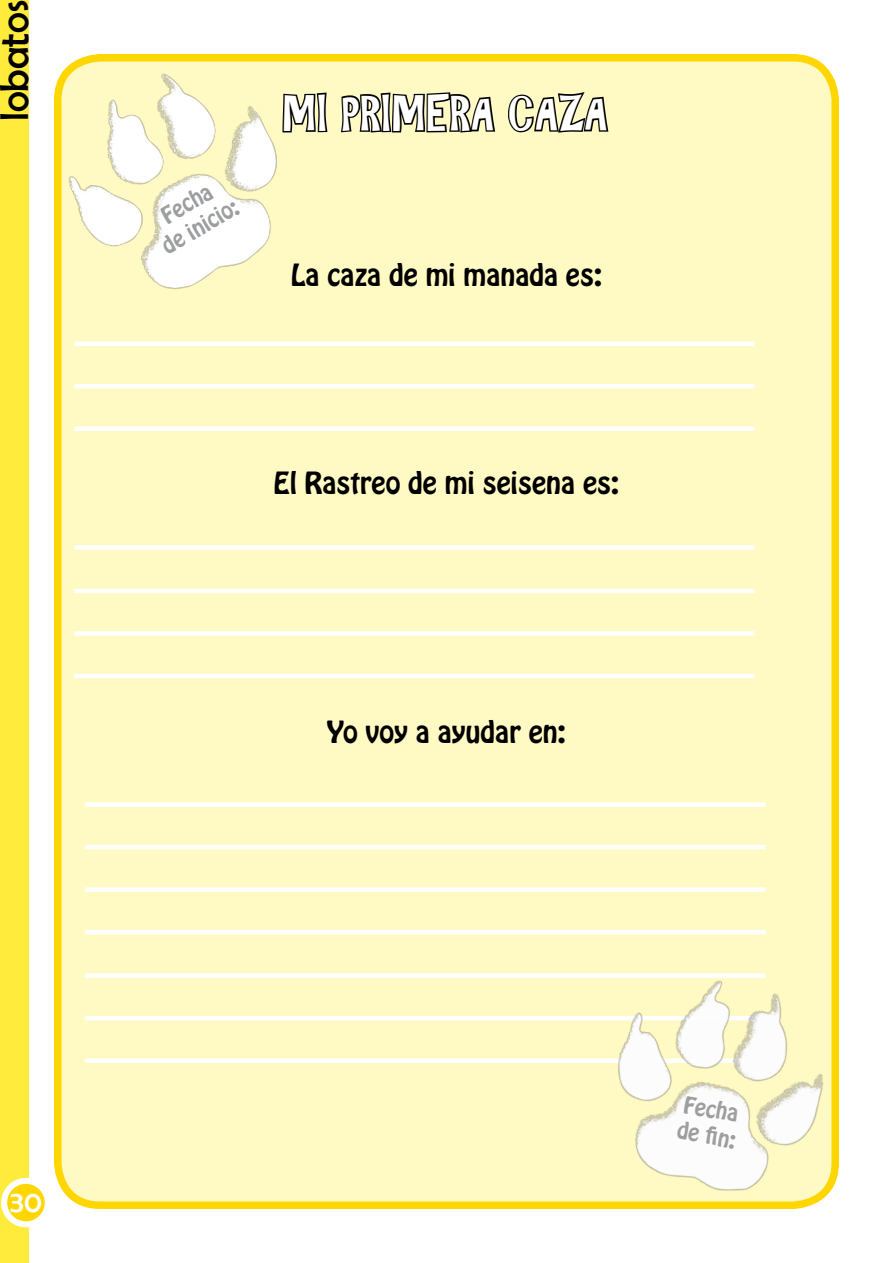
<style>
.page{position:relative;width:893px;height:1263px;background:#fff}
.page>*{position:absolute;margin:0;border:0;box-sizing:border-box;transform-origin:0 0}
.t1{font:45px "ARCHRISTY";color:#fff}
.t2{font:40.5px "Berlin Sans FB";color:#000}
.t3{font:30px "Berlin Sans FB";color:#fff}
.t4{font:27px "Hobo Std";color:#000}
.t5{font:21px/26.5px "Hobo Std";color:#9c9e9f;text-align:center}
</style>
<div class="page">
<div style="left:0;top:0;width:29px;height:1263px;background:#ffeb3b"></div>
<div style="left:4px;top:1181px;width:44px;height:43px;background:#ffd600;border-radius:50%"></div>
<div style="left:1px;top:1178px;width:50px;height:49px;border:6px solid #fff;border-radius:50%"></div>
<div style="left:58px;top:58px;width:777px;height:1147px;background:#fff9c4;border-radius:43px"></div>
<div style="left:54px;top:54px;width:785px;height:1155px;border:8px solid #ffd600;border-radius:43px"></div>
<svg style="left:341px;top:92px;width:155px;height:41px"></svg>
<svg style="left:508px;top:92px;width:101px;height:41px"></svg>
<div style="left:74px;top:341px;width:681px;height:5px;background:#fff"></div>
<div style="left:74px;top:384px;width:681px;height:5px;background:#fff"></div>
<hr style="left:74px;top:427px;width:681px;height:4px;background:#fff">
<div style="left:74px;top:545px;width:681px;height:5px;background:#fff"></div>
<hr style="left:74px;top:589px;width:681px;height:4px;background:#fff">
<div style="left:74px;top:631px;width:681px;height:5px;background:#fff"></div>
<hr style="left:74px;top:674px;width:681px;height:4px;background:#fff">
<div style="left:85px;top:802px;width:680px;height:5px;background:#fff"></div>
<hr style="left:85px;top:845px;width:680px;height:4px;background:#fff">
<div style="left:85px;top:887px;width:680px;height:5px;background:#fff"></div>
<hr style="left:85px;top:930px;width:680px;height:4px;background:#fff">
<div style="left:85px;top:973px;width:680px;height:5px;background:#fff"></div>
<hr style="left:85px;top:1016px;width:680px;height:4px;background:#fff">
<div style="left:85px;top:1058px;width:680px;height:5px;background:#fff"></div>
<img style="left:54px;top:54px;width:279px;height:281px">
<img style="left:499px;top:864px;width:340px;height:345px">
<h2 class="t2" style="left:-8px;top:121px;width:123px;rotate:-90deg">lobatos</h2>
<p class="t5" style="left:144px;top:213px;width:86px;rotate:-30deg">Fecha<br>de inicio:</p>
<h1 class="t1" style="left:284px;top:86px;width:327px">MI PRIMERA CAZA</h1>
<p class="t4" style="left:291px;top:256px;width:313px">La caza de mi manada es:</p>
<p class="t4" style="left:274px;top:464px;width:347px">El Rastreo de mi seisena es:</p>
<p class="t4" style="left:327px;top:713px;width:240px">Yo voy a ayudar en:</p>
<p class="t3" style="left:10px;top:1185px;width:34px">30</p>
<p class="t5" style="left:684px;top:1091px;width:60px;text-align:left;rotate:10deg">Fecha de fi n:</p>
</div>
